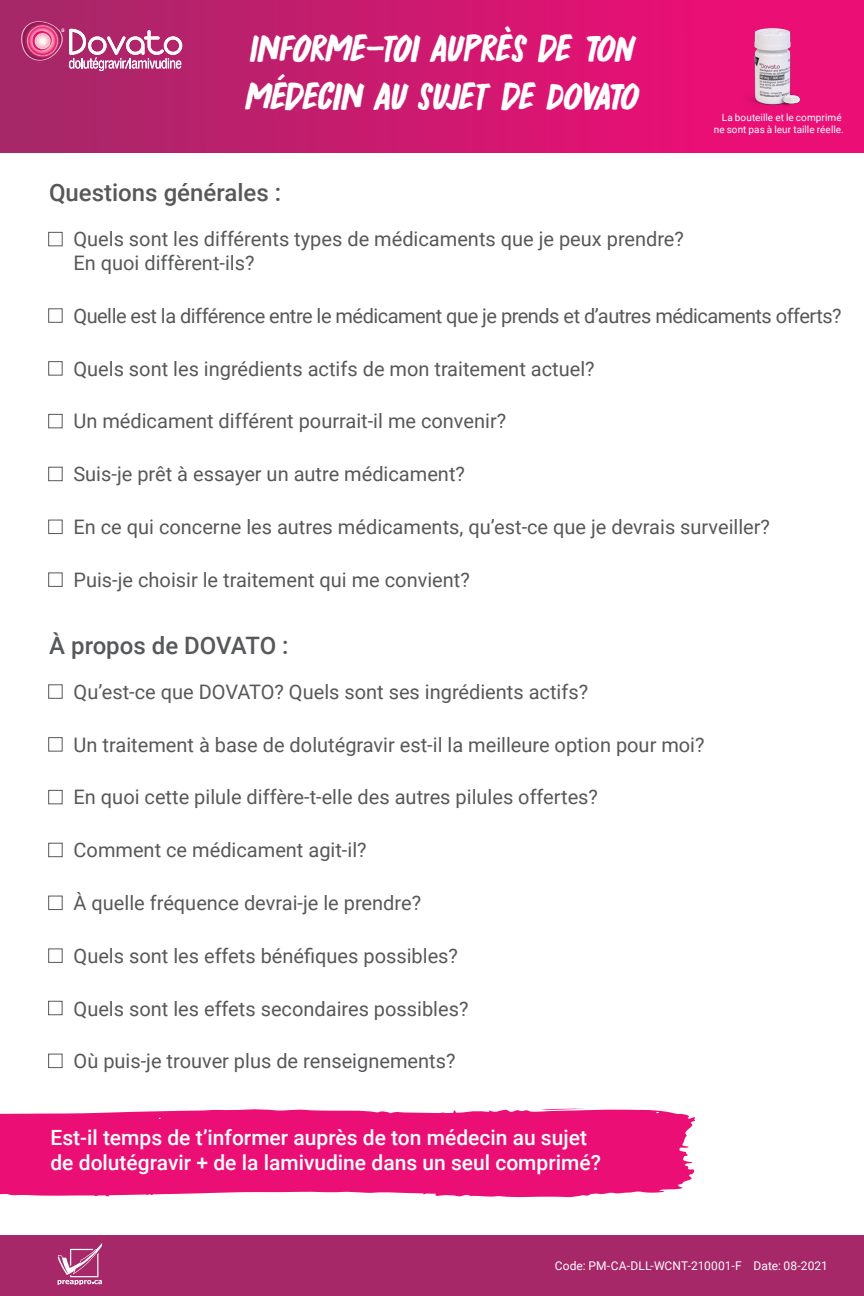
<style>
.page{position:relative;width:864px;height:1296px;background:#fff}
.page>*{position:absolute;margin:0;border:0;box-sizing:border-box;transform-origin:0 0}
.t1{font:italic 39.6px/47.6px "Market Square Marker";color:#fff}
.t2{font:500 24px "Roboto";color:#57585a}
.t3{font:500 21px/25.2px "Roboto";color:#fff}
.t4{font:20px/24px "Roboto";color:#57585a}
.t5{font:20px "Roboto";letter-spacing:-.025em;color:#57585a}
.Balance{font:12px "Roboto";letter-spacing:.005em;color:#fff}
.Balance-2{font:10px "Roboto";letter-spacing:.005em;color:#fff}
</style>
<div class="page">
<div style="left:0;top:1236px;width:864px;height:60px;background:#a72869"></div>
<svg style="left:0;top:1109px;width:695px;height:89px;background:#ec2581"></svg>
<svg style="left:541px;top:1108px;width:43px;height:2px"></svg>
<div style="left:188px;top:1115px;width:336px;height:19px;background:#eb0f75"></div>
<div style="left:48px;top:232px;width:15px;height:14px;border:1px solid #57585a"></div>
<div style="left:48px;top:308px;width:15px;height:15px;border:1px solid #57585a"></div>
<div style="left:48px;top:361px;width:15px;height:15px;border:1px solid #57585a"></div>
<div style="left:48px;top:414px;width:15px;height:14px;border:1px solid #57585a"></div>
<div style="left:48px;top:467px;width:15px;height:14px;border:1px solid #57585a"></div>
<div style="left:48px;top:520px;width:15px;height:14px;border:1px solid #57585a"></div>
<div style="left:48px;top:572px;width:15px;height:15px;border:1px solid #57585a"></div>
<div style="left:48px;top:684px;width:15px;height:15px;border:1px solid #57585a"></div>
<div style="left:48px;top:737px;width:15px;height:15px;border:1px solid #57585a"></div>
<div style="left:48px;top:790px;width:15px;height:14px;border:1px solid #57585a"></div>
<div style="left:48px;top:843px;width:15px;height:14px;border:1px solid #57585a"></div>
<div style="left:48px;top:896px;width:15px;height:14px;border:1px solid #57585a"></div>
<div style="left:48px;top:948px;width:15px;height:15px;border:1px solid #57585a"></div>
<div style="left:48px;top:1001px;width:15px;height:14px;border:1px solid #57585a"></div>
<div style="left:48px;top:1054px;width:15px;height:14px;border:1px solid #57585a"></div>
<div style="left:0;top:0;width:864px;height:153px;background:#eb0f75"></div>
<div style="left:0;top:0;width:740px;height:153px;background:linear-gradient(to right,#a32968,#ed0e75)"></div>
<img style="left:748px;top:28px;width:43px;height:77px">
<div style="left:779px;top:95px;width:15px;height:12px;background:#231f20;opacity:.5"></div>
<img style="left:780px;top:89px;width:20px;height:18px">
<svg style="left:19px;top:19px;width:163px;height:52px;background:#c3568b"></svg>
<svg style="left:58px;top:1243px;width:44px;height:42px"></svg>
<p class="t1" style="left:244px;top:25px;width:394px">INFORME-TOI AUPRÈS DE TON<br>MÉDECIN AU SUJET DE DOVATO</p>
<p class="t2" style="left:49px;top:176px;width:234px">Questions générales :</p>
<p class="Balance-2" style="left:722px;top:111px;width:121px">La bouteille et le comprimé</p>
<p class="Balance-2" style="left:714px;top:123px;width:132px">ne sont pas à leur taille réelle.</p>
<p class="t4" style="left:73px;top:226px;width:612px">Quels sont les différents types de médicaments que je peux prendre?<br>En quoi diffèrent-ils?</p>
<p class="t5" style="left:73px;top:302px;width:770px">Quelle est la différence entre le médicament que je prends et d’autres médicaments offerts?</p>
<p class="t4" style="left:73px;top:356px;width:523px">Quels sont les ingrédients actifs de mon traitement actuel?</p>
<p class="t4" style="left:73px;top:409px;width:434px">Un médicament différent pourrait-il me convenir?</p>
<p class="t4" style="left:73px;top:461px;width:393px">Suis-je prêt à essayer un autre médicament?</p>
<p class="t4" style="left:73px;top:514px;width:698px">En ce qui concerne les autres médicaments, qu’est-ce que je devrais surveiller?</p>
<p class="t4" style="left:73px;top:567px;width:398px">Puis-je choisir le traitement qui me convient?</p>
<p class="t2" style="left:49px;top:628px;width:241px">À propos de DOVATO :</p>
<p class="t4" style="left:74px;top:679px;width:516px">Qu’est-ce que DOVATO? Quels sont ses ingrédients actifs?</p>
<p class="t4" style="left:74px;top:732px;width:633px">Un traitement à base de dolutégravir est-il la meilleure option pour moi?</p>
<p class="t4" style="left:74px;top:785px;width:526px">En quoi cette pilule diffère-t-elle des autres pilules offertes?</p>
<p class="t4" style="left:74px;top:837px;width:295px">Comment ce médicament agit-il?</p>
<p class="t4" style="left:74px;top:890px;width:349px">À quelle fréquence devrai-je le prendre?</p>
<p class="t4" style="left:74px;top:943px;width:386px">Quels sont les effets bénéfiques possibles?</p>
<p class="t4" style="left:74px;top:996px;width:396px">Quels sont les effets secondaires possibles?</p>
<p class="t4" style="left:74px;top:1049px;width:383px">Où puis-je trouver plus de renseignements?</p>
<p class="t3" style="left:50px;top:1124px;width:552px">Est-il temps de t’informer auprès de ton médecin au sujet de dolutégravir + de la lamivudine dans un seul comprimé?</p>
<p class="Balance" style="left:555px;top:1257px;width:275px">Code: PM-CA-DLL-WCNT-210001-F Date: 08-2021</p>
</div>
